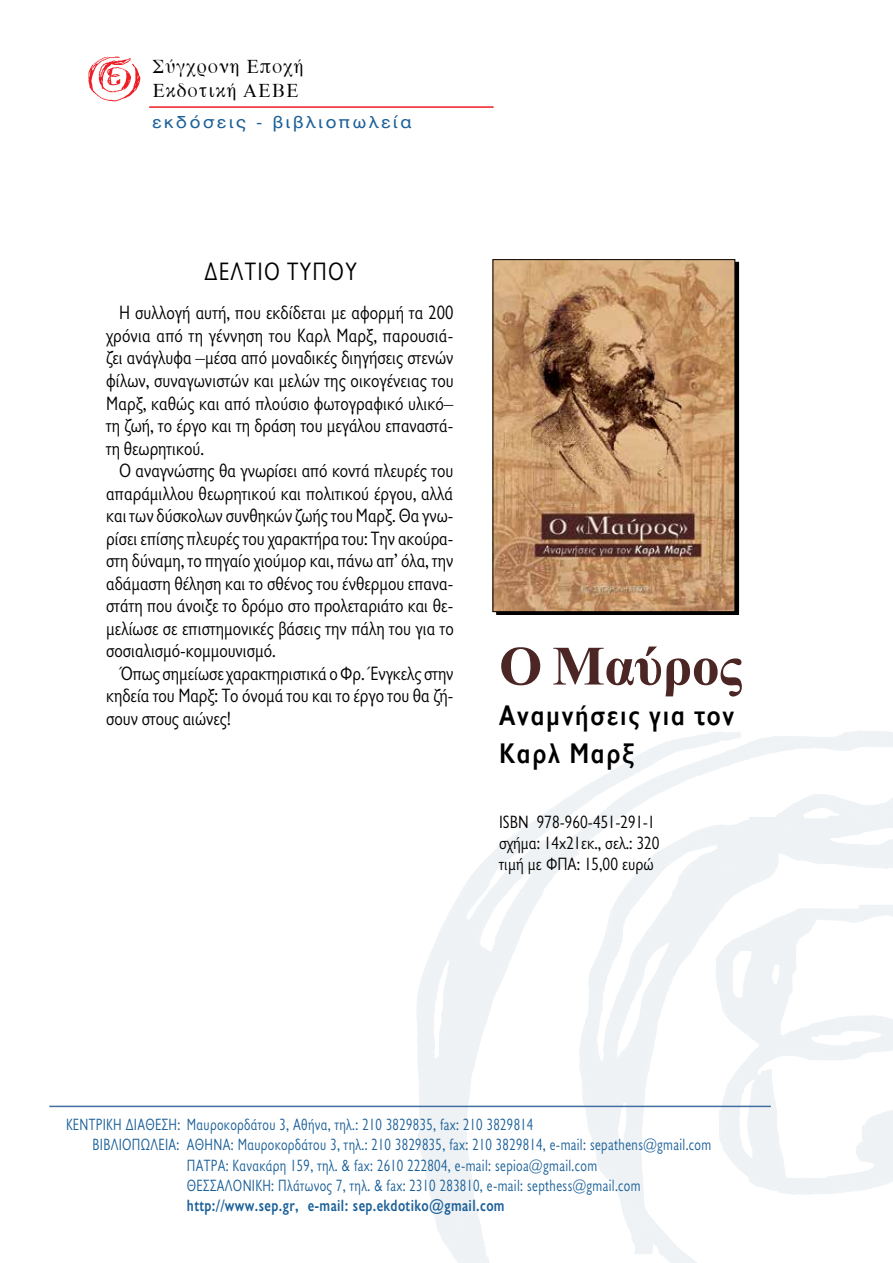
<style>
.page{position:relative;width:893px;height:1263px;background:#fff}
.page>*{position:absolute;margin:0;border:0;box-sizing:border-box;transform-origin:0 0}
.t1{font:700 55.5px "Times New Roman";letter-spacing:-.01em;color:#4b2625}
.t2{font:700 28.5px/37.5px "CF Jeckyl Sem Con";letter-spacing:.06em;color:#000}
.t3{font:25.5px "CF Jeckyl Sem Con";letter-spacing:.05em;color:#000}
.t4{font:19.5px/22.5px "CF Jeckyl SCOS Mono";letter-spacing:-.005em;color:#000;text-align:justify}
.t5{font:19.5px/23.4px "Gr Times";letter-spacing:.06em;color:#000;scale:.96 1}
.t6{font:18px/21px "CF Jeckyl SCOS Mono";color:#000}
.t7{font:16.5px "CF Jeckyl SCOS Mono";letter-spacing:.02em;color:#1a5f98;scale:.9 1}
.t8{font:700 16.5px "CF Jeckyl SCOS Mono";letter-spacing:.02em;color:#1a5f98;scale:.9 1}
.t9{font:16.5px "UB Helvetica";letter-spacing:.15em;color:#1a5f98;scale:1.1 1}
</style>
<div class="page">
<img style="left:495px;top:261px;width:238px;height:349px">
<div style="left:493px;top:259px;width:242px;height:353px;border:1px solid #000"></div>
<img style="left:85px;top:51px;width:58px;height:57px;border-radius:29px">
<hr style="left:49px;top:1106px;width:722px;height:1px;background:#446ea2">
<hr style="left:149px;top:106px;width:345px;height:2px;background:#ed1d24">
<p class="t5" style="left:152px;top:55px;width:159px">Σύγχρονη Eποχή<br>Eκδοτική AEBE</p>
<p class="t9" style="left:152px;top:112px;width:237px">εκδόσεις - βιβλιοπωλεία</p>
<h3 class="t3" style="left:205px;top:258px;width:154px">ΔΕΛΤΙΟ ΤΥΠΟΥ</h3>
<p class="t4" style="left:106px;top:302px;width:349px;text-indent:13px">Η συλλογή αυτή, που εκδίδεται με αφορμή τα 200 χρόνια από τη γέννηση του Καρλ Μαρξ, παρουσιά&shy;ζει ανάγλυφα –μέσα από μοναδικές διηγήσεις στενών φίλων, συναγωνιστών και μελών της οικογένειας του Μαρξ, καθώς και από πλούσιο φωτογραφικό υλικό– τη ζωή, το έργο και τη δράση του μεγάλου επαναστά&shy;τη θεωρητικού.</p>
<p class="t4" style="left:106px;top:459px;width:349px;text-indent:13px">Ο αναγνώστης θα γνωρίσει από κοντά πλευρές του απαράμιλλου θεωρητικού και πολιτικού έργου, αλλά και των δύσκολων συνθηκών ζωής του Μαρξ. Θα γνω&shy;ρίσει επίσης πλευρές του χαρακτήρα του: Την ακούρα&shy;στη δύναμη, το πηγαίο χιούμορ και, πάνω απ’ όλα, την αδάμαστη θέληση και το σθένος του ένθερμου επανα&shy;στάτη που άνοιξε το δρόμο στο προλεταριάτο και θε&shy;μελίωσε σε επιστημονικές βάσεις την πάλη του για το σοσιαλισμό-κομμουνισμό.</p>
<p class="t4" style="left:106px;top:662px;width:349px;text-indent:13px">Όπως σημείωσε χαρακτηριστικά ο Φρ. Ένγκελς στην κηδεία του Μαρξ: Το όνομά του και το έργο του θα ζή&shy;σουν στους αιώνες!</p>
<h1 class="t1" style="left:499px;top:628px;width:245px">Ο Μαύρος</h1>
<h2 class="t2" style="left:499px;top:697px;width:237px">Αναμνήσεις για τον<br>Καρλ Μαρξ</h2>
<p class="t6" style="left:499px;top:812px;width:162px">ISBN 978-960-451-291-1 σχήμα: 14x21εκ., σελ.: 320 τιμή με ΦΠΑ: 15,00 ευρώ</p>
<p class="t7" style="left:66px;top:1115px;width:521px">ΚΕΝΤΡΙΚΗ ΔΙΑΘΕΣΗ: Μαυροκορδάτου 3, Αθήνα, τηλ.: 210 3829835, fax: 210 3829814</p>
<p class="t7" style="left:93px;top:1135px;width:689px">ΒΙΒΛΙΟΠΩΛΕΙΑ: ΑΘΗΝΑ: Μαυροκορδάτου 3, τηλ.: 210 3829835, fax: 210 3829814, e-mail: sepathens@gmail.com</p>
<p class="t7" style="left:187px;top:1156px;width:457px">ΠΑΤΡΑ: Κανακάρη 159, τηλ. &amp; fax: 2610 222804, e-mail: sepioa@gmail.com</p>
<p class="t7" style="left:187px;top:1176px;width:506px">ΘΕΣΣΑΛΟΝΙΚΗ: Πλάτωνος 7, τηλ. &amp; fax: 2310 283810, e-mail: septhess@gmail.com</p>
<p class="t8" style="left:187px;top:1196px;width:355px">http://www.sep.gr, e-mail: sep.ekdotiko@gmail.com</p>
</div>
